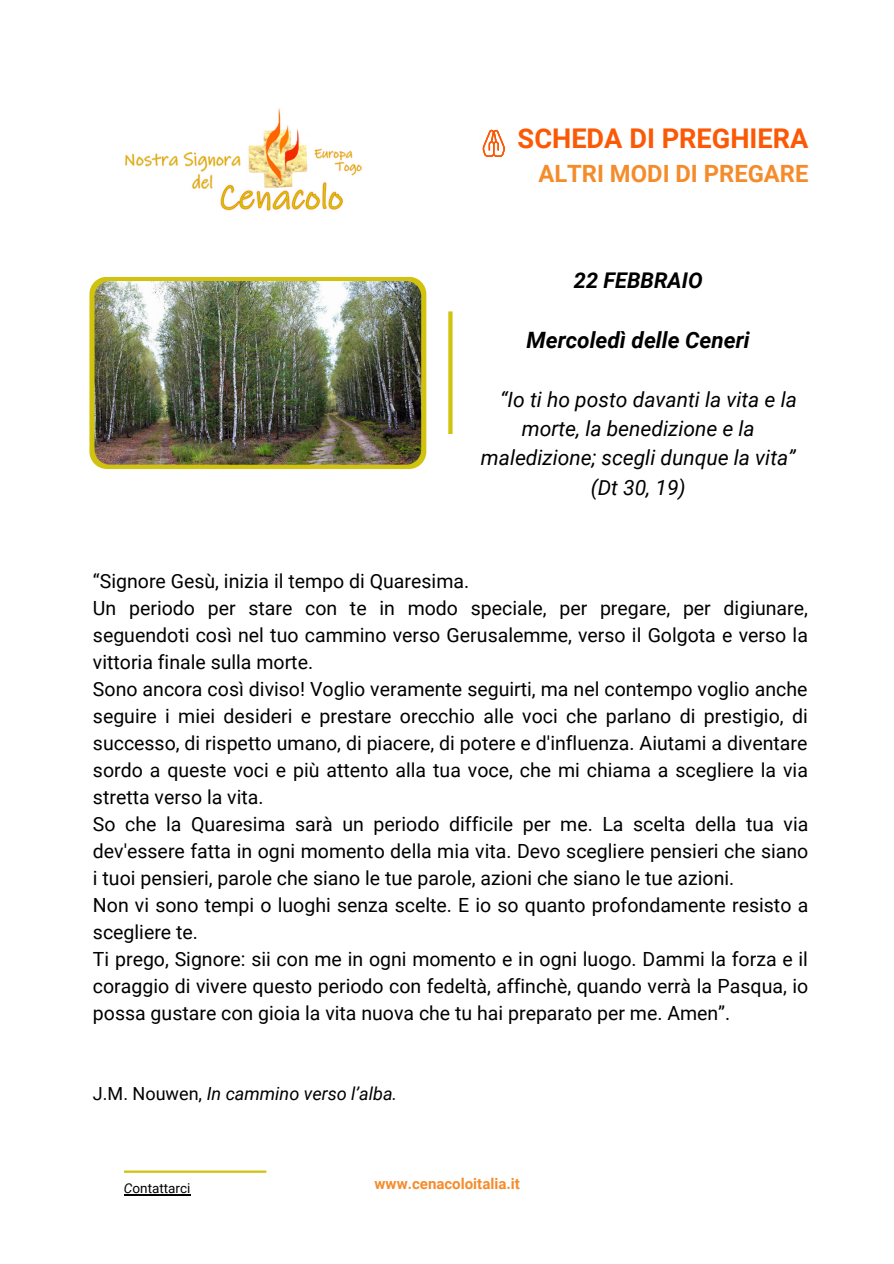
<style>
.page{position:relative;width:894px;height:1264px;background:#fff}
.page>*{position:absolute;margin:0;border:0;box-sizing:border-box;transform-origin:0 0}
.t1{font:700 27.15px "Roboto";color:#fb5905}
.t2{font:700 23.7px "Roboto";color:#f58c2c}
.t3{font:italic 700 22.5px "Roboto";color:#000}
.t4{font:italic 700 21.6px "Roboto";color:#000}
.t5{font:italic 21px "Roboto";color:#000}
.t6{font:19.5px/27px "Roboto";color:#000}
.t7{font:italic 18px "Roboto";color:#000}
.t8{font:700 15px "Roboto";color:#f58c2c}
.t9{font:13.5px "Roboto";color:#000}
.s1{font-style:normal}
.s2{font-style:italic}
</style>
<div class="page">
<svg style="left:448px;top:311px;width:4px;height:123px"></svg>
<img style="left:125px;top:108px;width:236px;height:103px">
<svg style="left:124px;top:1170px;width:142px;height:2px"></svg>
<svg style="left:482px;top:130px;width:23px;height:27px"></svg>
<div style="left:89px;top:277px;width:337px;height:192px;background:#d1c30d;border-radius:17px"></div>
<img style="left:94px;top:281px;width:327px;height:183px;border-radius:15px">
<hr style="left:132px;top:1194px;width:58px;height:1px;background:#000">
<h1 class="t1" style="left:517px;top:123px;width:292px">SCHEDA DI PREGHIERA</h1>
<p class="t2" style="left:538px;top:160px;width:271px">ALTRI MODI DI PREGARE</p>
<p class="t4" style="left:573px;top:267px;width:130px">22 FEBBRAIO</p>
<p class="t3" style="left:526px;top:327px;width:225px">Mercoledì delle Ceneri</p>
<p class="t5" style="left:500px;top:387px;width:298px">“Io ti ho posto davanti la vita e la</p>
<p class="t5" style="left:521px;top:417px;width:234px">morte, la benedizione e la</p>
<p class="t5" style="left:480px;top:446px;width:316px">maledizione; scegli dunque la vita”</p>
<p class="t5" style="left:590px;top:475px;width:97px">(Dt 30, 19)</p>
<p class="t6" style="left:93px;top:567px;width:716px">“Signore Gesù, inizia il tempo di Quaresima.<br>Un periodo per stare con te in modo speciale, per pregare, per digiunare, seguendoti così nel tuo cammino verso Gerusalemme, verso il Golgota e verso la vittoria finale sulla morte.<br>Sono ancora così diviso! Voglio veramente seguirti, ma nel contempo voglio anche seguire i miei desideri e prestare orecchio alle voci che parlano di prestigio, di successo, di rispetto umano, di piacere, di potere e d'influenza. Aiutami a diventare sordo a queste voci e più attento alla tua voce, che mi chiama a scegliere la via stretta verso la vita.<br>So che la Quaresima sarà un periodo difficile per me. La scelta della tua via dev'essere fatta in ogni momento della mia vita. Devo scegliere pensieri che siano i tuoi pensieri, parole che siano le tue parole, azioni che siano le tue azioni.<br>Non vi sono tempi o luoghi senza scelte. E io so quanto profondamente resisto a scegliere te.<br>Ti prego, Signore: sii con me in ogni momento e in ogni luogo. Dammi la forza e il coraggio di vivere questo periodo con fedeltà, affinchè, quando verrà la Pasqua, io possa gustare con gioia la vita nuova che tu hai preparato per me. Amen”.</p>
<p class="t7" style="left:93px;top:1083px;width:306px"><span class="s1">J.M. Nouwen,</span> In cammino verso l’alba.</p>
<p class="t9" style="left:124px;top:1180px;width:68px"><span class="s2">C</span>ontattarci</p>
<p class="t8" style="left:374px;top:1175px;width:147px">www.cenacoloitalia.it</p>
</div>
